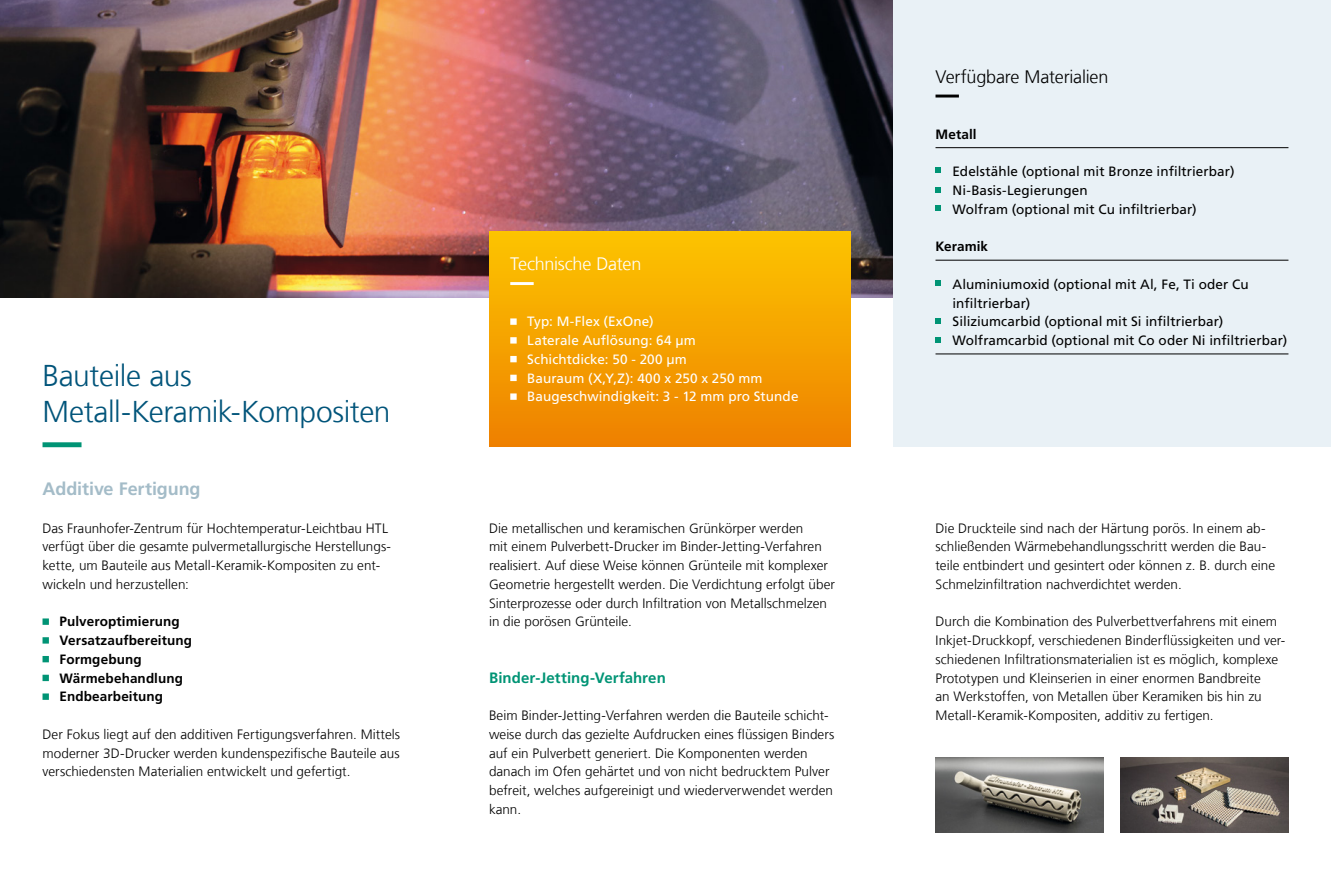
<style>
.page{position:relative;width:1331px;height:893px;background:#fff}
.page>*{position:absolute;margin:0;border:0;box-sizing:border-box;transform-origin:0 0}
.t1{font:300 30px/36px "Frutiger LT Com";letter-spacing:-.015em;color:#00547a}
.t2{font:300 18px "Frutiger LT Com";letter-spacing:-.01em;color:#000}
.t3{font:700 18px "Frutiger LT Com";letter-spacing:-.005em;color:#a4bcc8}
.t4{font:300 18px "Frutiger LT Com";letter-spacing:-.015em;color:#fff}
.t5{font:700 15px "Frutiger LT Com";letter-spacing:.005em;color:#009475}
.t6{font:300 13.5px/18.8px "Frutiger LT Com";letter-spacing:.005em;color:#000}
.t7{font:13.5px/18.8px "Frutiger LT Com";letter-spacing:.005em;color:#000}
.t8{font:13.5px/18.8px "Frutiger LT Com";letter-spacing:.005em;color:#fff}
.t9{font:700 13.5px/18.8px "Frutiger LT Com";letter-spacing:.01em;color:#000}
</style>
<div class="page">
<img style="left:0;top:0;width:893px;height:298px">
<div style="left:893px;top:0;width:438px;height:446px;background:#e9f1f6"></div>
<svg style="left:43px;top:442px;width:39px;height:5px"></svg>
<svg style="left:43px;top:618px;width:6px;height:7px"></svg>
<svg style="left:43px;top:637px;width:6px;height:7px"></svg>
<svg style="left:43px;top:656px;width:6px;height:6px"></svg>
<svg style="left:43px;top:675px;width:6px;height:6px"></svg>
<svg style="left:43px;top:693px;width:6px;height:7px"></svg>
<svg style="left:935px;top:95px;width:24px;height:3px"></svg>
<hr style="left:935px;top:147px;width:353px;height:1px;background:#000">
<hr style="left:935px;top:260px;width:353px;height:1px;background:#000">
<hr style="left:935px;top:354px;width:353px;height:1px;background:#000">
<div style="left:489px;top:232px;width:361px;height:214px;background:linear-gradient(to bottom,#fcc500,#ee8100)"></div>
<svg style="left:510px;top:282px;width:319px;height:3px"></svg>
<div style="left:510px;top:318px;width:319px;height:7px;background:#f6a800"></div>
<div style="left:510px;top:337px;width:319px;height:7px;background:#f5a300"></div>
<div style="left:510px;top:356px;width:319px;height:6px;background:#f49d00"></div>
<div style="left:510px;top:375px;width:319px;height:6px;background:#f39700"></div>
<div style="left:510px;top:393px;width:319px;height:7px;background:#f29100"></div>
<svg style="left:935px;top:168px;width:6px;height:5px"></svg>
<svg style="left:935px;top:187px;width:6px;height:6px"></svg>
<svg style="left:935px;top:206px;width:6px;height:5px"></svg>
<svg style="left:935px;top:337px;width:6px;height:6px"></svg>
<svg style="left:935px;top:318px;width:6px;height:6px"></svg>
<svg style="left:935px;top:281px;width:6px;height:5px"></svg>
<img style="left:935px;top:758px;width:168px;height:75px">
<img style="left:1120px;top:758px;width:168px;height:75px">
<h1 class="t1" style="left:43px;top:358px;width:350px">Bauteile aus<br>Metall-Keramik-Kompositen</h1>
<h2 class="t3" style="left:43px;top:478px;width:160px">Additive Fertigung</h2>
<p class="t6" style="left:43px;top:519px;width:350px">Das Fraunhofer-Zentrum für Hochtemperatur-Leichtbau HTL verfügt über die gesamte pulvermetallurgische Herstellungs&shy;kette, um Bauteile aus Metall-Keramik-Kompositen zu ent&shy;wickeln und herzustellen:</p>
<p class="t9" style="left:60px;top:612px;width:134px">Pulveroptimierung<br>Versatzaufbereitung<br>Formgebung<br>Wärmebehandlung<br>Endbearbeitung</p>
<p class="t6" style="left:43px;top:725px;width:359px;text-align:justify">Der Fokus liegt auf den additiven Fertigungsverfahren. Mittels moderner 3D-Drucker werden kundenspezifische Bauteile aus verschiedensten Materialien entwickelt und gefertigt.</p>
<h2 class="t4" style="left:510px;top:253px;width:133px">Technische Daten</h2>
<p class="t8" style="left:527px;top:312px;width:273px">Typ: M-Flex (ExOne)<br>Laterale Auflösung: 64 μm<br>Schichtdicke: 50 - 200 μm<br>Bauraum (X,Y,Z): 400 x 250 x 250 mm<br>Baugeschwindigkeit: 3 - 12 mm pro Stunde</p>
<p class="t6" style="left:489px;top:519px;width:347px">Die metallischen und keramischen Grünkörper werden<br>mit einem Pulverbett-Drucker im Binder-Jetting-Verfahren realisiert. Auf diese Weise können Grünteile mit komplexer Geometrie hergestellt werden. Die Verdichtung erfolgt über Sinterprozesse oder durch Infiltration von Metallschmelzen in die porösen Grünteile.</p>
<p class="t5" style="left:489px;top:669px;width:178px">Binder-Jetting-Verfahren</p>
<p class="t6" style="left:489px;top:706px;width:347px">Beim Binder-Jetting-Verfahren werden die Bauteile schicht&shy;weise durch das gezielte Aufdrucken eines flüssigen Binders auf ein Pulverbett generiert. Die Komponenten werden danach im Ofen gehärtet und von nicht bedrucktem Pulver befreit, welches aufgereinigt und wiederverwendet werden kann.</p>
<h2 class="t2" style="left:935px;top:66px;width:174px">Verfügbare Materialien</h2>
<p class="t9" style="left:935px;top:125px;width:43px">Metall</p>
<p class="t7" style="left:952px;top:162px;width:283px">Edelstähle (optional mit Bronze infiltrierbar)<br>Ni-Basis-Legierungen<br>Wolfram (optional mit Cu infiltrierbar)</p>
<p class="t9" style="left:935px;top:237px;width:54px">Keramik</p>
<p class="t7" style="left:952px;top:275px;width:336px">Aluminiumoxid (optional mit Al, Fe, Ti oder Cu infiltrierbar)<br>Siliziumcarbid (optional mit Si infiltrierbar)<br>Wolframcarbid (optional mit Co oder Ni infiltrierbar)</p>
<p class="t6" style="left:935px;top:519px;width:341px">Die Druckteile sind nach der Härtung porös. In einem ab&shy;schließenden Wärmebehandlungsschritt werden die Bau&shy;teile entbindert und gesintert oder können z. B. durch eine Schmelzinfiltration nachverdichtet werden.</p>
<p class="t6" style="left:935px;top:612px;width:351px">Durch die Kombination des Pulverbettverfahrens mit einem Inkjet-Druckkopf, verschiedenen Binderflüssigkeiten und ver&shy;schiedenen Infiltrationsmaterialien ist es möglich, komplexe Prototypen und Kleinserien in einer enormen Bandbreite<br>an Werkstoffen, von Metallen über Keramiken bis hin zu Metall-Keramik-Kompositen, additiv zu fertigen.</p>
</div>
